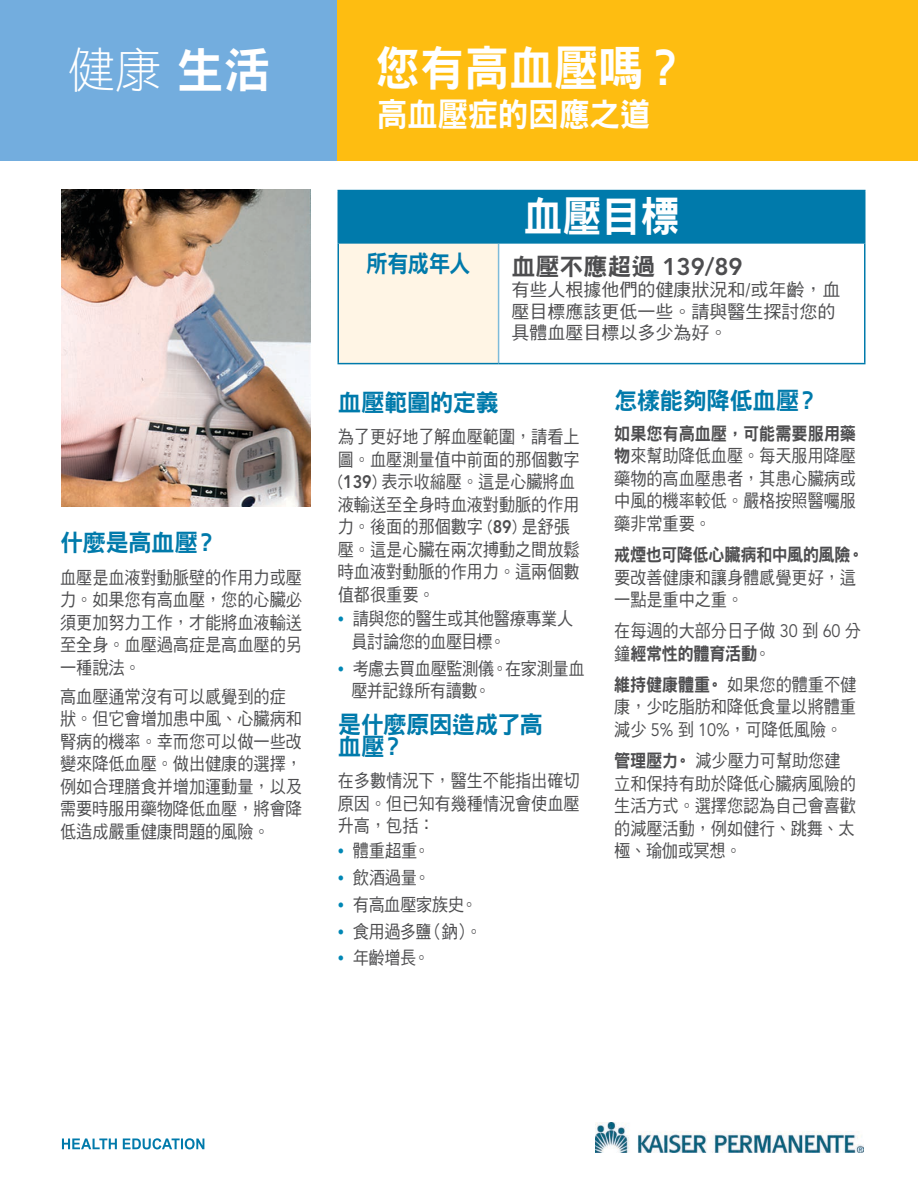
<style>
.page{position:relative;width:918px;height:1188px;background:#fff}
.page>*{position:absolute;margin:0;border:0;box-sizing:border-box;transform-origin:0 0}
.t1{font:48px "DF Hei Std W9";color:#fff;scale:.93 1}
.t2{font:48px "DF Hei Std W3";color:#fff}
.t3{font:42px "DF Hei Std W9";color:#fff;scale:.93 1}
.t4{font:33px "DF Hei Std W9";letter-spacing:-.01em;color:#fff;scale:.93 1}
.t5{font:24px/22.5px "DF Hei Std W9";letter-spacing:-.025em;color:#007aab}
.t6{font:24px "DF Hei Std W9";color:#4d4d4f}
.t7{font:24px "DF Hei Std W9";letter-spacing:-.025em;color:#007aab;scale:.9 1}
.t8{font:18px/22.5px "DF Hei Std W5";letter-spacing:-.005em;color:#4d4d4f;scale:.9 1}
.t9{font:18px/21.6px "DF Hei Std W5";letter-spacing:-.005em;color:#4d4d4f}
.t10{font:18px "DF Hei Std W5";letter-spacing:-.03em;color:#4d4d4f;scale:.9 1}
.t11{font:18px "DF Hei Std W5";letter-spacing:-.025em;color:#4d4d4f;scale:.9 1}
.t12{font:18px "DF Hei Std W9";letter-spacing:-.025em;color:#4d4d4f;scale:.9 1}
.s1{font-family:"DF Hei Std W9"}
.s2{font-family:"Avenir LT Std";font-weight:800}
.s3{font-family:"Adobe Garamond Pro";color:#0087b5}
.s4{font-family:"Avenir LT Std"}
</style>
<div class="page">
<svg style="left:62px;top:1138px;width:142px;height:11px"></svg>
<div style="left:338px;top:191px;width:527px;height:52px;background:#007aab"></div>
<div style="left:338px;top:243px;width:161px;height:121px;background:#fff5e5"></div>
<hr style="left:338px;top:190px;width:161px;height:1px;background:#007aab">
<hr style="left:499px;top:190px;width:367px;height:1px;background:#007aab">
<hr style="left:864px;top:191px;width:2px;height:51px;background:#007aab">
<hr style="left:498px;top:244px;width:1px;height:119px;background:#7fbbd9">
<hr style="left:338px;top:242px;width:161px;height:2px;background:#007aab">
<hr style="left:338px;top:244px;width:1px;height:119px;background:#007aab">
<hr style="left:499px;top:242px;width:367px;height:2px;background:#007aab">
<hr style="left:864px;top:244px;width:2px;height:119px;background:#007aab">
<hr style="left:338px;top:363px;width:161px;height:1px;background:#007aab">
<hr style="left:499px;top:363px;width:367px;height:1px;background:#007aab">
<div style="left:0;top:0;width:338px;height:160px;background:#73adde"></div>
<div style="left:338px;top:0;width:580px;height:160px;background:#febd11"></div>
<img style="left:61px;top:190px;width:249px;height:316px">
<img style="left:595px;top:1123px;width:269px;height:30px">
<p class="t2" style="left:68px;top:44px;width:203px">健康 <span class="s1">生活</span></p>
<p class="t5" style="left:60px;top:531px;width:160px">什麼是高血壓？</p>
<p class="t8" style="left:60px;top:566px;width:270px;text-align:justify">血壓是血液對動脈壁的作用力或壓力。如果您有高血壓，您的心臟必須更加努力工作，才能將血液輸送至全身。血壓過高症是高血壓的另一種說法。</p>
<p class="t8" style="left:60px;top:685px;width:270px">高血壓通常沒有可以感覺到的症狀。但它會增加患中風、心臟病和腎病的機率。幸而您可以做一些改變來降低血壓。做出健康的選擇，例如合理膳食并增加運動量，以及需要時服用藥物降低血壓，將會降低造成嚴重健康問題的風險。</p>
<p class="t1" style="left:375px;top:42px;width:338px">您有高血壓嗎？</p>
<p class="t4" style="left:377px;top:96px;width:296px">高血壓症的因應之道</p>
<p class="t3" style="left:523px;top:193px;width:170px">血壓目標</p>
<p class="t7" style="left:366px;top:251px;width:118px">所有成年人</p>
<p class="t6" style="left:511px;top:253px;width:233px">血壓不應超過 <span class="s2">139/89</span></p>
<p class="t9" style="left:511px;top:279px;width:331px">有些人根據他們的健康狀況和/或年齡，血壓目標應該更低一些。請與醫生探討您的具體血壓目標以多少為好。</p>
<p class="t5" style="left:338px;top:391px;width:163px">血壓範圍的定義</p>
<p class="t8" style="left:338px;top:425px;width:270px">為了更好地了解血壓範圍，請看上圖。血壓測量值中前面的那個數字(<span class="s2">139</span>) 表示收縮壓。這是心臟將血液輸送至全身時血液對動脈的作用力。後面的那個數字 (<span class="s2">89</span>) 是舒張壓。這是心臟在兩次搏動之間放鬆時血液對動脈的作用力。這兩個數值都很重要。</p>
<p class="t10" style="left:338px;top:609px;width:263px"><span class="s3">•</span> 請與您的醫生或其他醫療專業人</p>
<p class="t11" style="left:351px;top:632px;width:173px">員討論您的血壓目標。</p>
<p class="t10" style="left:338px;top:659px;width:276px"><span class="s3">•</span> 考慮去買血壓監測儀。在家測量血</p>
<p class="t11" style="left:351px;top:681px;width:156px">壓并記錄所有讀數。</p>
<p class="t5" style="left:338px;top:713px;width:207px">是什麼原因造成了高血壓？</p>
<p class="t8" style="left:338px;top:769px;width:270px;text-align:justify">在多數情況下，醫生不能指出確切原因。但已知有幾種情況會使血壓升高，包括：</p>
<p class="t8" style="left:338px;top:839px;width:104px"><span class="s3">•</span> 體重超重。</p>
<p class="t8" style="left:338px;top:866px;width:104px"><span class="s3">•</span> 飲酒過量。</p>
<p class="t8" style="left:338px;top:893px;width:157px"><span class="s3">•</span> 有高血壓家族史。</p>
<p class="t8" style="left:338px;top:920px;width:162px"><span class="s3">•</span> 食用過多鹽（鈉）。</p>
<p class="t8" style="left:338px;top:946px;width:104px"><span class="s3">•</span> 年齡增長。</p>
<p class="t5" style="left:614px;top:389px;width:207px">怎樣能夠降低血壓？</p>
<p class="t8" style="left:614px;top:422px;width:270px;text-align:justify"><span class="s1">如果您有高血壓，可能需要服用藥物</span>來幫助降低血壓。每天服用降壓藥物的高血壓患者，其患心臟病或中風的機率較低。嚴格按照醫囑服藥非常重要。</p>
<p class="t12" style="left:614px;top:545px;width:279px">戒煙也可降低心臟病和中風的風險。</p>
<p class="t8" style="left:614px;top:566px;width:270px">要改善健康和讓身體感覺更好，這一點是重中之重。</p>
<p class="t8" style="left:614px;top:619px;width:276px">在每週的大部分日子做 <span class="s4">30</span> 到 <span class="s4">60</span> 分鐘<span class="s1">經常性的體育活動</span>。</p>
<p class="t8" style="left:614px;top:673px;width:271px;text-align:justify"><span class="s1">維持健康體重。</span>如果您的體重不健康，少吃脂肪和降低食量以將體重減少 <span class="s4">5%</span> 到 <span class="s4">10%</span>，可降低風險。</p>
<p class="t8" style="left:614px;top:749px;width:270px"><span class="s1">管理壓力。</span>減少壓力可幫助您建立和保持有助於降低心臟病風險的生活方式。選擇您認為自己會喜歡的減壓活動，例如健行、跳舞、太極、瑜伽或冥想。</p>
</div>
